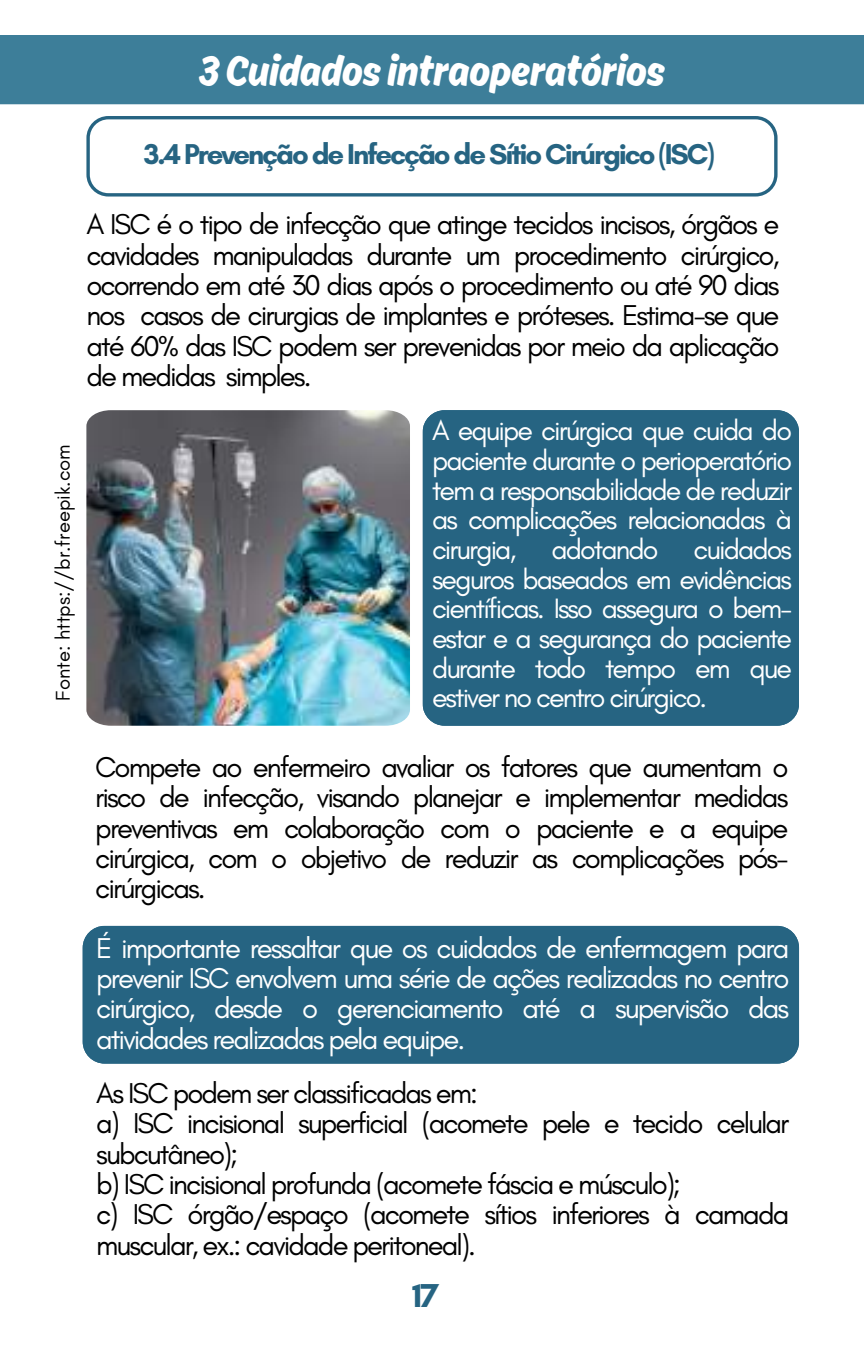
<style>
.page{position:relative;width:864px;height:1350px;background:#fff}
.page>*{position:absolute;margin:0;border:0;box-sizing:border-box;transform-origin:0 0}
.t1{font:45px "Ahkio";color:#fff}
.t2{font:700 33.75px "Glacial Indifference";color:#266482}
.t3{font:29.25px/30.4px "Glacial Indifference";letter-spacing:-.065em;color:#000;text-align:justify}
.t4{font:29.25px/30.4px "Glacial Indifference";letter-spacing:-.065em;color:#fff;text-align:justify}
.t5{font:700 29.25px "Glacial Indifference";letter-spacing:-.075em;color:#266482}
.t6{font:28.57px/29.7px "Glacial Indifference";letter-spacing:-.065em;color:#fff;text-align:justify}
.t7{font:20.25px "Glacial Indifference";color:#000}
</style>
<div class="page">
<svg style="left:86px;top:116px;width:692px;height:81px"></svg>
<div style="left:423px;top:410px;width:376px;height:316px;background:#266482"></div>
<img style="left:86px;top:410px;width:324px;height:316px">
<div style="left:0;top:35px;width:864px;height:69px;background:#3d7e99"></div>
<div style="left:83px;top:926px;width:716px;height:138px;background:#266482"></div>
<h1 class="t1" style="left:199px;top:43px;width:468px">3 Cuidados intraoperatórios</h1>
<p class="t5" style="left:144px;top:136px;width:572px">3.4 Prevenção de Infecção de Sítio Cirúrgico (ISC)</p>
<p class="t7" style="left:51px;top:701px;width:258px;rotate:-90deg">Fonte: https://br.freepik.com</p>
<p class="t3" style="left:86px;top:209px;width:695px">A ISC é o tipo de infecção que atinge tecidos incisos, órgãos e cavidades manipuladas durante um procedimento cirúrgico, ocorrendo em até 30 dias após o procedimento ou até 90 dias nos casos de cirurgias de implantes e próteses. Estima-se que até 60% das ISC podem ser prevenidas por meio da aplicação de medidas simples.</p>
<p class="t6" style="left:432px;top:416px;width:362px">A equipe cirúrgica que cuida do paciente durante o perioperatório tem a responsabilidade de reduzir as complicações relacionadas à cirurgia, adotando cuidados seguros baseados em evidências científicas. Isso assegura o bem&shy;estar e a segurança do paciente durante todo tempo em que estiver no centro cirúrgico.</p>
<p class="t3" style="left:95px;top:751px;width:695px">Compete ao enfermeiro avaliar os fatores que aumentam o risco de infecção, visando planejar e implementar medidas preventivas em colaboração com o paciente e a equipe cirúrgica, com o objetivo de reduzir as complicações pós&shy;cirúrgicas.</p>
<p class="t4" style="left:96px;top:932px;width:695px">É importante ressaltar que os cuidados de enfermagem para prevenir ISC envolvem uma série de ações realizadas no centro cirúrgico, desde o gerenciamento até a supervisão das atividades realizadas pela equipe.</p>
<p class="t3" style="left:96px;top:1077px;width:695px;text-align:left">As ISC podem ser classificadas em:<br>a) ISC incisional superficial (acomete pele e tecido celular subcutâneo);<br>b) ISC incisional profunda (acomete fáscia e músculo);<br>c) ISC órgão/espaço (acomete sítios inferiores à camada muscular, ex.: cavidade peritoneal).</p>
<p class="t2" style="left:412px;top:1275px;width:29px">17</p>
</div>
